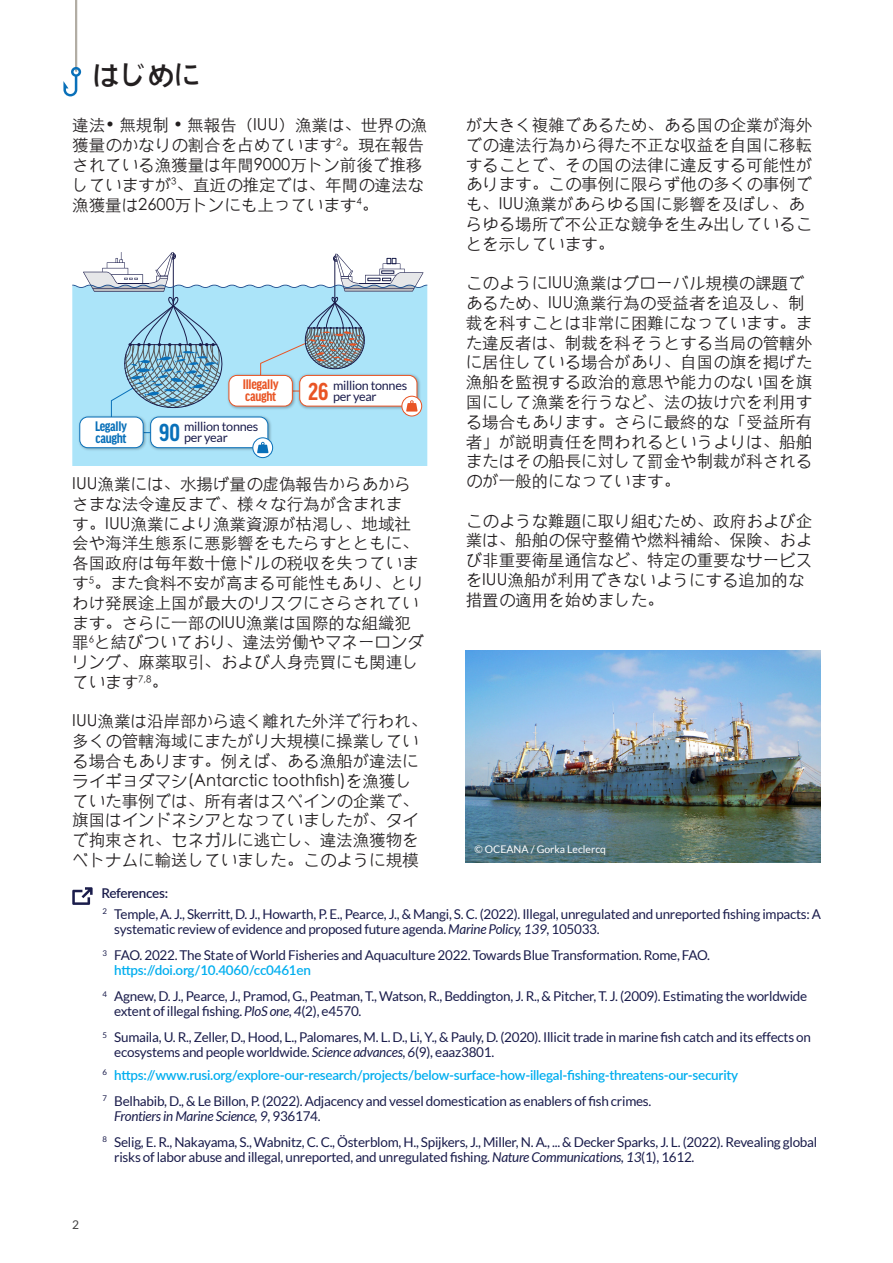
<style>
.page{position:relative;width:893px;height:1263px;background:#fff}
.page>*{position:absolute;margin:0;border:0;box-sizing:border-box;transform-origin:0 0}
.t1{font:27px "ST Heiti";color:#231f20}
.Heading_1{font:700 condensed 26.1px "Good Headline Pro";color:#0970b9}
.Heading_1-2{font:700 condensed 26.1px "Good Headline Pro";color:#e95424}
.t2{font:16.5px/19.8px "ST Xihei";color:#231f20}
.Heading_1-3{font:700 condensed 14.7px/12.3px "Good Headline Pro";letter-spacing:-.02em;color:#e95424}
.Heading_1-4{font:700 condensed 14.7px/12.3px "Good Headline Pro";letter-spacing:-.02em;color:#0970b9}
.Black_Description{font:13.5px/15px "Lato";letter-spacing:-.02em;color:#1a1c4b}
.Black_Description-2{font:600 13.5px "Lato";letter-spacing:-.02em;color:#00aeef}
.Black_Description-3{font:600 13.5px "Lato";letter-spacing:-.025em;color:#1a1c4b}
.Black_Description-4{font:12.6px "Lato";letter-spacing:-.02em;color:#1a1c4b}
.t3{font:12px "Lato";color:#414141}
.Body_Text{font:10.5px "Lato";color:#fff}
.Black_Description-5{font:7.8px "Lato";color:#1a1c4b}
.s1{font-style:italic}
</style>
<div class="page">
<div style="left:72px;top:453px;width:355px;height:12px;background:#abe4f9"></div>
<svg style="left:253px;top:438px;width:20px;height:20px"></svg>
<div style="left:252px;top:437px;width:21px;height:21px;border:1px solid #0970b9;border-radius:50%"></div>
<svg style="left:72px;top:252px;width:355px;height:201px"></svg>
<img style="left:466px;top:651px;width:355px;height:212px">
<hr style="left:75px;top:0;width:2px;height:71px;background:#b2ada4">
<svg style="left:63px;top:67px;width:18px;height:29px"></svg>
<svg style="left:72px;top:887px;width:21px;height:18px"></svg>
<div style="left:476px;top:846px;width:134px;height:13px;background:#231f20;opacity:.22"></div>
<p class="t1" style="left:93px;top:62px;width:109px">はじめに</p>
<p class="t2" style="left:72px;top:115px;width:356px">違法• 無規制 • 無報告（IUU）漁業は、世界の漁獲量のかなりの割合を占めています<sup>2</sup>。現在報告されている漁獲量は年間9000万トン前後で推移していますが<sup>3</sup>、直近の推定では、年間の違法な漁獲量は2600万トンにも上っています<sup>4</sup>。</p>
<p class="Heading_1-4" style="left:95px;top:420px;width:34px">Legally caught</p>
<p class="Heading_1-3" style="left:243px;top:378px;width:37px">Illegally caught</p>
<p class="Black_Description-4" style="left:184px;top:419px;width:76px">million tonnes</p>
<p class="Heading_1" style="left:159px;top:420px;width:22px">90</p>
<p class="Black_Description-4" style="left:184px;top:431px;width:45px">per year</p>
<p class="Black_Description-4" style="left:333px;top:378px;width:76px">million tonnes</p>
<p class="Heading_1-2" style="left:308px;top:379px;width:22px">26</p>
<p class="Black_Description-4" style="left:333px;top:389px;width:45px">per year</p>
<p class="t2" style="left:72px;top:474px;width:353px">IUU漁業には、水揚げ量の虚偽報告からあからさまな法令違反まで、様々な行為が含まれま<br>す。IUU漁業により漁業資源が枯渇し、地域社会や海洋生態系に悪影響をもたらすとともに、各国政府は毎年数十億ドルの税収を失っています<sup>5</sup>。また食料不安が高まる可能性もあり、とりわけ発展途上国が最大のリスクにさらされています。さらに一部のIUU漁業は国際的な組織犯罪<sup>6</sup>と結びついており、違法労働やマネーロンダリング、麻薬取引、および人身売買にも関連しています<sup>7,8</sup>。</p>
<p class="t2" style="left:72px;top:711px;width:356px">IUU漁業は沿岸部から遠く離れた外洋で行われ、多くの管轄海域にまたがり大規模に操業している場合もあります。例えば、ある漁船が違法にライギョダマシ(Antarctic toothfish)を漁獲していた事例では、所有者はスペインの企業で、旗国はインドネシアとなっていましたが、タイで拘束され、セネガルに逃亡し、違法漁獲物をベトナムに輸送していました。このように規模</p>
<p class="Black_Description-3" style="left:102px;top:883px;width:68px">References:</p>
<p class="t2" style="left:466px;top:115px;width:348px">が大きく複雑であるため、ある国の企業が海外での違法行為から得た不正な収益を自国に移転することで、その国の法律に違反する可能性があります。この事例に限らず他の多くの事例でも、IUU漁業があらゆる国に影響を及ぼし、あらゆる場所で不公正な競争を生み出していることを示しています。</p>
<p class="t2" style="left:466px;top:273px;width:348px">このようにIUU漁業はグローバル規模の課題であるため、IUU漁業行為の受益者を追及し、制裁を科すことは非常に困難になっています。また違反者は、制裁を科そうとする当局の管轄外に居住している場合があり、自国の旗を掲げた漁船を監視する政治的意思や能力のない国を旗国にして漁業を行うなど、法の抜け穴を利用する場合もあります。さらに最終的な「受益所有者」が説明責任を問われるというよりは、船舶またはその船長に対して罰金や制裁が科されるのが一般的になっています。</p>
<p class="t2" style="left:466px;top:511px;width:348px">このような難題に取り組むため、政府および企業は、船舶の保守整備や燃料補給、保険、および非重要衛星通信など、特定の重要なサービスをIUU漁船が利用できないようにする追加的な措置の適用を始めました。</p>
<p class="Body_Text" style="left:474px;top:843px;width:133px">© OCEANA / Gorka Leclercq</p>
<p class="t3" style="left:72px;top:1218px;width:8px">2</p>
<p class="Black_Description" style="left:114px;top:906px;width:708px">Temple, A. J., Skerritt, D. J., Howarth, P. E., Pearce, J., &amp; Mangi, S. C. (2022). Illegal, unregulated and unreported fishing impacts: A systematic review of evidence and proposed future agenda. <span class="s1">Marine Policy, 139</span>, 105033.</p>
<p class="Black_Description" style="left:114px;top:947px;width:597px">FAO. 2022. The State of World Fisheries and Aquaculture 2022. Towards Blue Transformation. Rome, FAO.</p>
<p class="Black_Description-2" style="left:114px;top:960px;width:198px">https://doi.org/10.4060/cc0461en</p>
<p class="Black_Description" style="left:114px;top:989px;width:694px">Agnew, D. J., Pearce, J., Pramod, G., Peatman, T., Watson, R., Beddington, J. R., &amp; Pitcher, T. J. (2009). Estimating the worldwide extent of illegal fishing. <span class="s1">PloS one, 4</span>(2), e4570.</p>
<p class="Black_Description" style="left:114px;top:1030px;width:698px">Sumaila, U. R., Zeller, D., Hood, L., Palomares, M. L. D., Li, Y., &amp; Pauly, D. (2020). Illicit trade in marine fish catch and its effects on ecosystems and people worldwide. <span class="s1">Science advances, 6</span>(9), eaaz3801.</p>
<p class="Black_Description-2" style="left:114px;top:1065px;width:625px">https://www.rusi.org/explore-our-research/projects/below-surface-how-illegal-fishing-threatens-our-security</p>
<p class="Black_Description" style="left:114px;top:1093px;width:539px">Belhabib, D., &amp; Le Billon, P. (2022). Adjacency and vessel domestication as enablers of fish crimes.<br><span class="s1">Frontiers in Marine Science, 9</span>, 936174.</p>
<p class="Black_Description" style="left:114px;top:1134px;width:704px">Selig, E. R., Nakayama, S., Wabnitz, C. C., Österblom, H., Spijkers, J., Miller, N. A., ... &amp; Decker Sparks, J. L. (2022). Revealing global risks of labor abuse and illegal, unreported, and unregulated fishing. <span class="s1">Nature Communications, 13</span>(1), 1612.</p>
<p class="Black_Description-5" style="left:102px;top:907px;width:6px">2</p>
<p class="Black_Description-5" style="left:102px;top:948px;width:6px">3</p>
<p class="Black_Description-5" style="left:102px;top:989px;width:6px">4</p>
<p class="Black_Description-5" style="left:102px;top:1031px;width:6px">5</p>
<p class="Black_Description-5" style="left:102px;top:1068px;width:6px">6</p>
<p class="Black_Description-5" style="left:102px;top:1094px;width:6px">7</p>
<p class="Black_Description-5" style="left:102px;top:1135px;width:6px">8</p>
</div>
